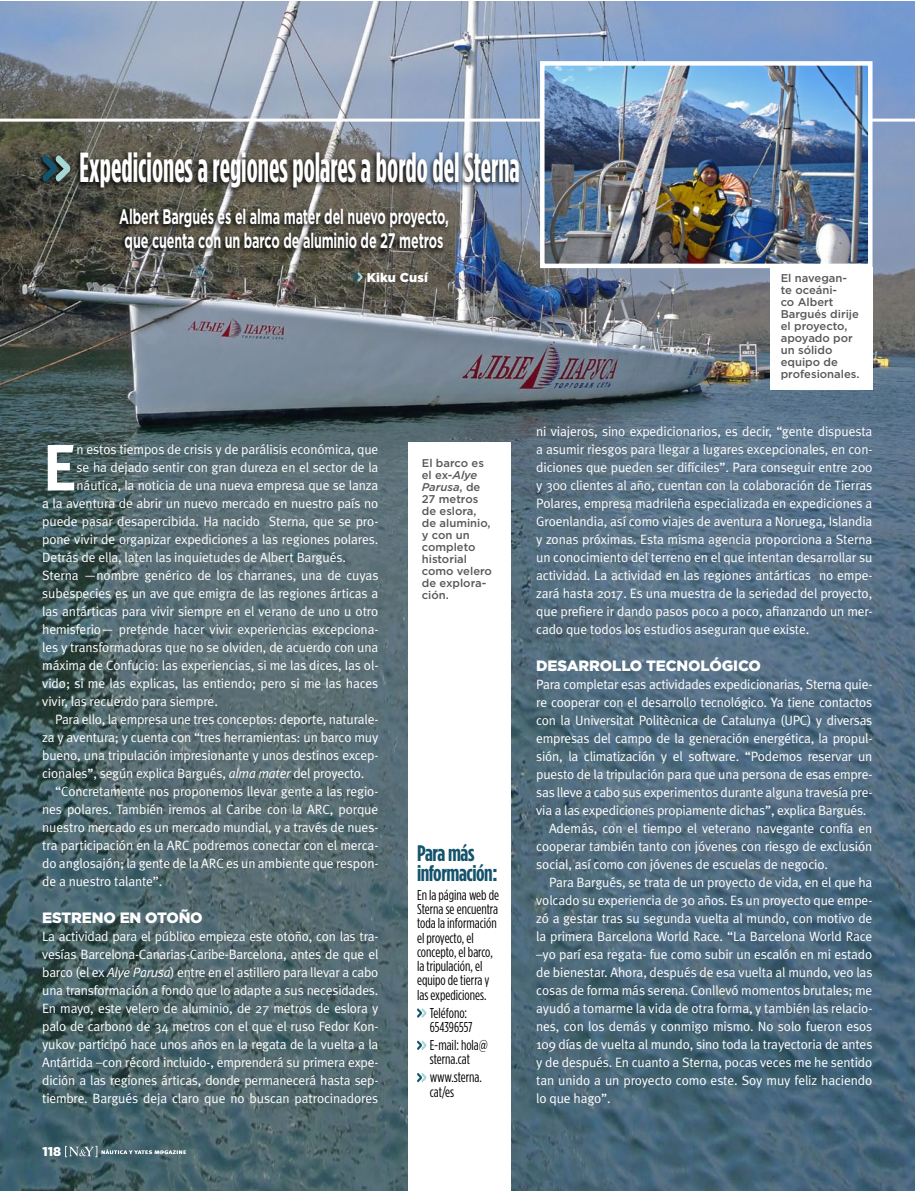
<style>
.page{position:relative;width:915px;height:1191px;background:#fff}
.page>*{position:absolute;margin:0;border:0;box-sizing:border-box;transform-origin:0 0}
.t1{font:700 65.25px "Meta Plus";color:#fff}
.t2{font:700 42px "Gotham Condensed";color:#fff;scale:.7 1}
.t3{font:700 22.5px/19.5px "Gotham Condensed";letter-spacing:-.02em;color:#14536c}
.t4{font:700 21px/24px "Gotham";letter-spacing:-.01em;color:#fff;scale:.6 1}
.t5{font:900 15px "Gotham";letter-spacing:-.01em;color:#fff}
.t6{font:14.25px/14.2px "Gotham Condensed";color:#000}
.t7{font:13.5px/18px "Meta Plus Normal";letter-spacing:-.01em;color:#fff;text-align:justify}
.t8{font:900 12.75px "Gotham";letter-spacing:.01em;color:#fff}
.t9{font:500 11.25px/12px "Gotham";color:#58585a}
.s1{font-style:italic}
</style>
<div class="page">
<img style="left:0;top:1px;width:914px;height:1190px">
<div style="left:36px;top:150px;width:484px;height:44px;background:#000;opacity:.9"></div>
<svg style="left:41px;top:154px;width:29px;height:29px"></svg>
<div style="left:408px;top:442px;width:102px;height:749px;background:#fff"></div>
<div style="left:770px;top:267px;width:102px;height:123px;background:#fff"></div>
<hr style="left:0;top:119px;width:914px;height:3px;background:#fff">
<svg style="left:417px;top:1008px;width:9px;height:10px"></svg>
<svg style="left:417px;top:1040px;width:9px;height:10px"></svg>
<svg style="left:417px;top:1073px;width:9px;height:9px"></svg>
<img style="left:545px;top:66px;width:322px;height:197px">
<div style="left:540px;top:61px;width:332px;height:207px;border:4px solid #fff"></div>
<div style="left:112px;top:205px;width:337px;height:52px;background:#000;opacity:.9"></div>
<svg style="left:65px;top:1145px;width:128px;height:12px;background:#647d84"></svg>
<svg style="left:353px;top:272px;width:9px;height:10px"></svg>
<h2 class="t2" style="left:80px;top:143px;width:630px">Expediciones a regiones polares a bordo del Sterna</h2>
<h3 class="t4" style="left:119px;top:204px;width:550px">Albert Bargués es el alma mater del nuevo proyecto, que cuenta con un barco de aluminio de 27 metros</h3>
<p class="t8" style="left:367px;top:270px;width:63px">Kiku Cusí</p>
<p class="t9" style="left:780px;top:272px;width:80px">El navegan&shy;te oceáni-<br>co Albert<br>Bargués dirije el proyecto, apoyado por un sólido equipo de profesionales.</p>
<h1 class="t1" style="left:42px;top:430px;width:37px">E</h1>
<p class="t7" style="left:77px;top:440px;width:303px">n estos tiempos de crisis y de parálisis económica, que</p>
<p class="t7" style="left:77px;top:458px;width:303px">se ha dejado sentir con gran dureza en el sector de la</p>
<p class="t7" style="left:77px;top:476px;width:303px">náutica, la noticia de una nueva empresa que se lanza</p>
<p class="t7" style="left:42px;top:494px;width:337px">a la aventura de abrir un nuevo mercado en nuestro país no</p>
<p class="t7" style="left:42px;top:512px;width:337px">puede pasar desapercibida. Ha nacido Sterna, que se pro-</p>
<p class="t7" style="left:42px;top:530px;width:337px">pone vivir de organizar expediciones a las regiones polares.</p>
<p class="t7" style="left:42px;top:548px;width:305px">Detrás de ella, laten las inquietudes de Albert Bargués.</p>
<p class="t7" style="left:42px;top:566px;width:337px">Sterna —nombre genérico de los charranes, una de cuyas</p>
<p class="t7" style="left:42px;top:584px;width:337px">subespecies es un ave que emigra de las regiones árticas a</p>
<p class="t7" style="left:42px;top:602px;width:337px">las antárticas para vivir siempre en el verano de uno u otro</p>
<p class="t7" style="left:42px;top:620px;width:337px">hemisferio— pretende hacer vivir experiencias excepciona-</p>
<p class="t7" style="left:42px;top:638px;width:337px">les y transformadoras que no se olviden, de acuerdo con una</p>
<p class="t7" style="left:42px;top:656px;width:337px">máxima de Confucio: las experiencias, si me las dices, las ol-</p>
<p class="t7" style="left:42px;top:674px;width:337px">vido; si me las explicas, las entiendo; pero si me las haces</p>
<p class="t7" style="left:42px;top:692px;width:177px">vivir, las recuerdo para siempre.</p>
<p class="t7" style="left:55px;top:710px;width:325px">Para ello, la empresa une tres conceptos: deporte, naturale-</p>
<p class="t7" style="left:42px;top:728px;width:337px">za y aventura; y cuenta con “tres herramientas: un barco muy</p>
<p class="t7" style="left:42px;top:746px;width:337px">bueno, una tripulación impresionante y unos destinos excep-</p>
<p class="t7" style="left:42px;top:764px;width:323px">cionales”, según explica Bargués, <span class="s1">alma mater</span> del proyecto.</p>
<p class="t7" style="left:55px;top:782px;width:325px">“Concretamente nos proponemos llevar gente a las regio-</p>
<p class="t7" style="left:42px;top:800px;width:337px">nes polares. También iremos al Caribe con la ARC, porque</p>
<p class="t7" style="left:42px;top:818px;width:337px">nuestro mercado es un mercado mundial, y a través de nues-</p>
<p class="t7" style="left:42px;top:836px;width:337px">tra participación en la ARC podremos conectar con el merca-</p>
<p class="t7" style="left:42px;top:854px;width:337px">do anglosajón; la gente de la ARC es un ambiente que respon-</p>
<p class="t7" style="left:42px;top:872px;width:122px">de a nuestro talante”.</p>
<p class="t5" style="left:42px;top:908px;width:162px">ESTRENO EN OTOÑO</p>
<p class="t7" style="left:42px;top:926px;width:337px">La actividad para el público empieza este otoño, con las tra&shy;vesías Barcelona-Canarias-Caribe-Barcelona, antes de que el barco (el ex <span class="s1">Alye Parusa</span>) entre en el astillero para llevar a cabo una transformación a fondo que lo adapte a sus necesidades.<br>En mayo, este velero de aluminio, de 27 metros de eslora y palo de carbono de 34 metros con el que el ruso Fedor Kon&shy;yukov participó hace unos años en la regata de la vuelta a la Antártida –con récord incluido-, emprenderá su primera expe&shy;dición a las regiones árticas, donde permanecerá hasta sep&shy;tiembre. Bargués deja claro que no buscan patrocinadores</p>
<p class="t8" style="left:43px;top:1144px;width:20px">118</p>
<p class="t9" style="left:421px;top:457px;width:72px">El barco es el ex-<span class="s1">Alye<br>Parusa</span>, de<br>27 metros de eslora, de aluminio, y con un completo historial como velero de explora&shy;ción.</p>
<h3 class="t3" style="left:417px;top:843px;width:82px">Para más información:</h3>
<p class="t6" style="left:417px;top:887px;width:84px">En la página web de<br>Sterna se encuentra toda la información el proyecto, el concepto, el barco, la tripulación, el equipo de tierra y las expediciones.</p>
<p class="t6" style="left:429px;top:1005px;width:44px">Teléfono:<br>654396557</p>
<p class="t6" style="left:429px;top:1037px;width:60px">E-mail: hola@ sterna.cat</p>
<p class="t6" style="left:429px;top:1070px;width:54px">www.sterna. cat/es</p>
<p class="t7" style="left:536px;top:422px;width:337px">ni viajeros, sino expedicionarios, es decir, “gente dispuesta a asumir riesgos para llegar a lugares excepcionales, en con&shy;diciones que pueden ser difíciles”. Para conseguir entre 200 y 300 clientes al año, cuentan con la colaboración de Tierras Polares, empresa madrileña especializada en expediciones a Groenlandia, así como viajes de aventura a Noruega, Islandia y zonas próximas. Esta misma agencia proporciona a Sterna un conocimiento del terreno en el que intentan desarrollar su actividad. La actividad en las regiones antárticas no empe&shy;zará hasta 2017. Es una muestra de la seriedad del proyecto, que prefiere ir dando pasos poco a poco, afianzando un mer&shy;cado que todos los estudios aseguran que existe.</p>
<p class="t5" style="left:536px;top:656px;width:226px">DESARROLLO TECNOLÓGICO</p>
<p class="t7" style="left:536px;top:674px;width:337px">Para completar esas actividades expedicionarias, Sterna quie-</p>
<p class="t7" style="left:536px;top:692px;width:337px">re cooperar con el desarrollo tecnológico. Ya tiene contactos</p>
<p class="t7" style="left:536px;top:710px;width:337px">con la Universitat Politècnica de Catalunya (UPC) y diversas</p>
<p class="t7" style="left:536px;top:728px;width:337px">empresas del campo de la generación energética, la propul-</p>
<p class="t7" style="left:536px;top:746px;width:337px">sión, la climatización y el software. “Podemos reservar un</p>
<p class="t7" style="left:536px;top:764px;width:337px">puesto de la tripulación para que una persona de esas empre-</p>
<p class="t7" style="left:536px;top:782px;width:337px">sas lleve a cabo sus experimentos durante alguna travesía pre-</p>
<p class="t7" style="left:536px;top:800px;width:332px">via a las expediciones propiamente dichas”, explica Bargués.</p>
<p class="t7" style="left:549px;top:818px;width:325px">Además, con el tiempo el veterano navegante confía en</p>
<p class="t7" style="left:536px;top:836px;width:337px">cooperar también tanto con jóvenes con riesgo de exclusión</p>
<p class="t7" style="left:536px;top:854px;width:293px">social, así como con jóvenes de escuelas de negocio.</p>
<p class="t7" style="left:549px;top:872px;width:325px">Para Bargués, se trata de un proyecto de vida, en el que ha</p>
<p class="t7" style="left:536px;top:890px;width:337px">volcado su experiencia de 30 años. Es un proyecto que empe-</p>
<p class="t7" style="left:536px;top:908px;width:337px">zó a gestar tras su segunda vuelta al mundo, con motivo de</p>
<p class="t7" style="left:536px;top:926px;width:337px">la primera Barcelona World Race. “La Barcelona World Race</p>
<p class="t7" style="left:536px;top:944px;width:337px">–yo parí esa regata- fue como subir un escalón en mi estado</p>
<p class="t7" style="left:536px;top:962px;width:337px">de bienestar. Ahora, después de esa vuelta al mundo, veo las</p>
<p class="t7" style="left:536px;top:980px;width:337px">cosas de forma más serena. Conllevó momentos brutales; me</p>
<p class="t7" style="left:536px;top:998px;width:337px">ayudó a tomarme la vida de otra forma, y también las relacio-</p>
<p class="t7" style="left:536px;top:1016px;width:337px">nes, con los demás y conmigo mismo. No solo fueron esos</p>
<p class="t7" style="left:536px;top:1034px;width:337px">109 días de vuelta al mundo, sino toda la trayectoria de antes</p>
<p class="t7" style="left:536px;top:1052px;width:337px">y de después. En cuanto a Sterna, pocas veces me he sentido</p>
<p class="t7" style="left:536px;top:1070px;width:337px">tan unido a un proyecto como este. Soy muy feliz haciendo</p>
<p class="t7" style="left:536px;top:1088px;width:76px">lo que hago”.</p>
</div>
